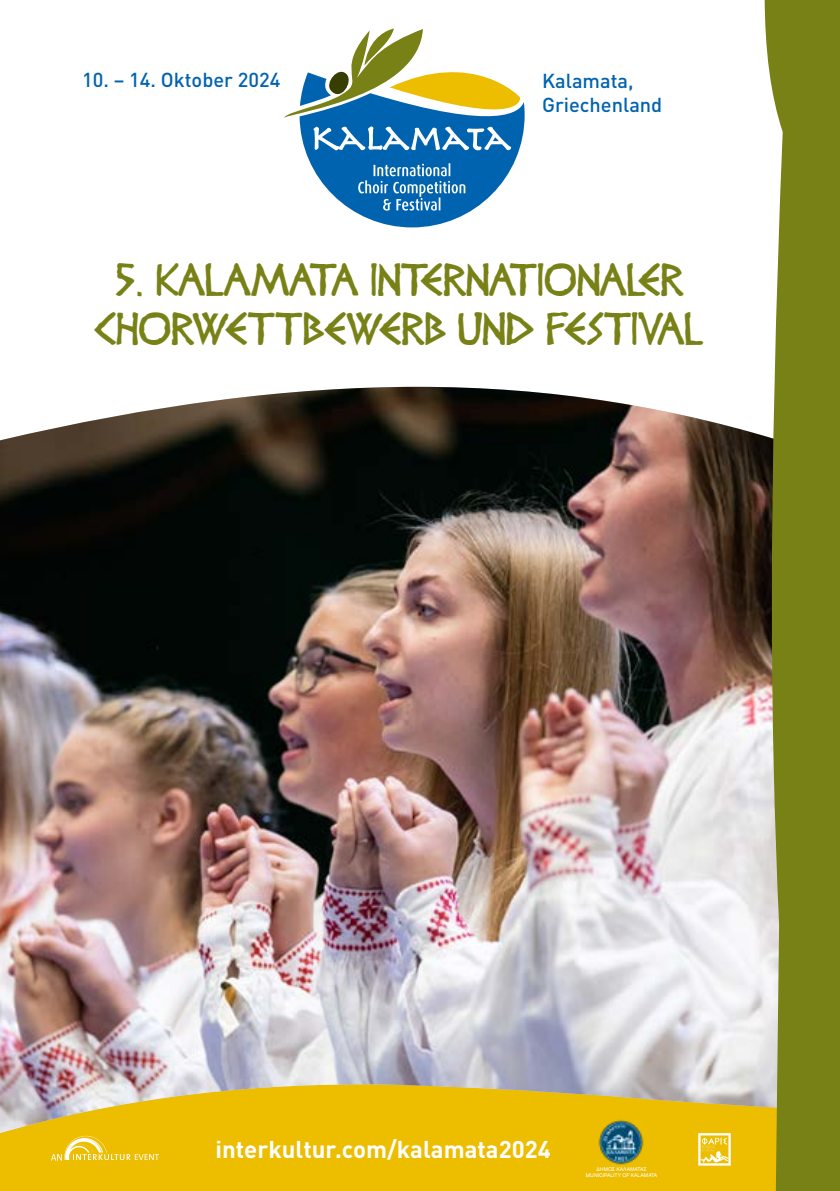
<style>
.page{position:relative;width:840px;height:1191px;background:#fff}
.page>*{position:absolute;margin:0;border:0;box-sizing:border-box;transform-origin:0 0}
.t1{font:41px/49.2px "Diogenes";color:#788116;text-align:center}
.t2{font:700 24px "DIN Pro";color:#fff}
.t3{font:500 20px/24px "DIN Pro";color:#0063af}
.t4{font:5.2px/6.2px "Helvetica World";color:#fff;text-align:center}
</style>
<div class="page">
<div style="left:0;top:386px;width:764px;height:805px;background:#edbd00"></div>
<img style="left:0;top:387px;width:764px;height:746px">
<svg style="left:284px;top:28px;width:241px;height:199px"></svg>
<svg style="left:764px;top:0;width:75px;height:1191px;background:#858c2e"></svg>
<svg style="left:51px;top:1135px;width:108px;height:25px;background:#efc72a"></svg>
<svg style="left:697px;top:1133px;width:33px;height:32px"></svg>
<img style="left:596px;top:1117px;width:49px;height:49px">
<p class="t3" style="left:82px;top:67px;width:200px">10. – 14. Oktober 2024</p>
<p class="t3" style="left:541px;top:68px;width:122px">Kalamata,<br>Griechenland</p>
<p class="t1" style="left:94px;top:257px;width:610px">5. KALAMATA INTERNATIONALER<br>CHORWETTBEWERB UND FESTIVAL</p>
<p class="t2" style="left:215px;top:1133px;width:337px">interkultur.com/kalamata2024</p>
<p class="t4" style="left:585px;top:1165px;width:73px">ΔΗΜΟΣ ΚΑΛΑΜΑΤΑΣ<br>MUNICIPALITY OF KALAMATA</p>
</div>
